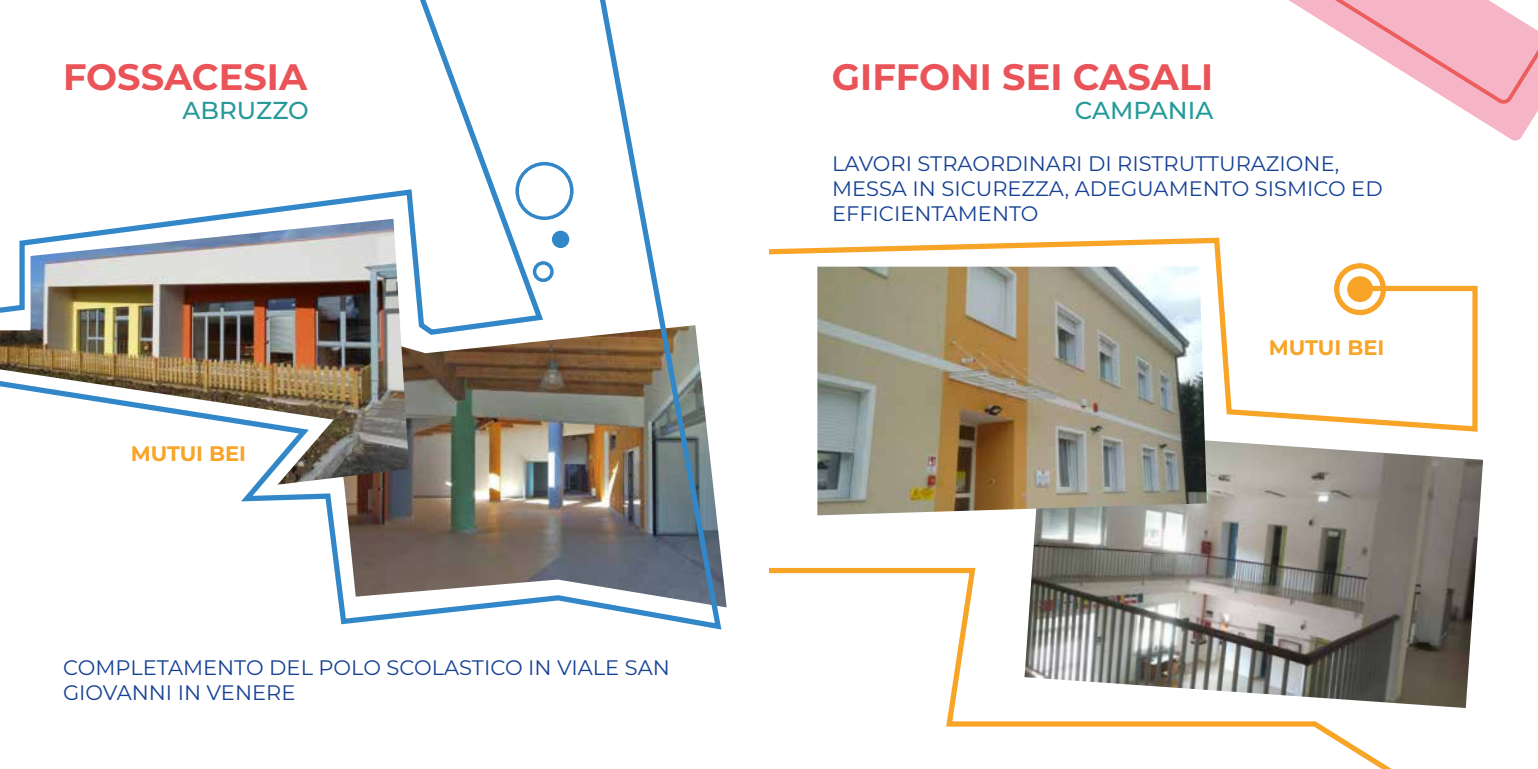
<style>
.page{position:relative;width:1538px;height:769px;background:#fff}
.page>*{position:absolute;margin:0;border:0;box-sizing:border-box;transform-origin:0 0}
.t1{font:700 36.75px "Montserrat";color:#ea5358}
.t2{font:500 24.5px "Montserrat";color:#269999}
.t3{font:21px "Montserrat";letter-spacing:-.005em;color:#164194}
.t4{font:700 21px "Montserrat";color:#f7a427}
</style>
<div class="page">
<img style="left:1032px;top:440px;width:451px;height:268px">
<svg style="left:1460px;top:107px;width:78px;height:34px;fill:#f6b5c6"></svg>
<svg style="left:1288px;top:0;width:250px;height:107px"></svg>
<img style="left:0;top:0;width:725px;height:630px">
<div style="left:515px;top:162px;width:58px;height:58px;border:4px solid #3287c8;border-radius:50%"></div>
<div style="left:552px;top:231px;width:17px;height:17px;background:#3287c8;border-radius:50%"></div>
<div style="left:533px;top:261px;width:21px;height:21px;border:4px solid #3287c8;border-radius:50%"></div>
<img style="left:817px;top:435px;width:390px;height:80px">
<svg style="left:768px;top:237px;width:710px;height:198px"></svg>
<div style="left:1334px;top:263px;width:52px;height:52px;border:5px solid #f7a427;border-radius:50%"></div>
<div style="left:1347px;top:276px;width:26px;height:26px;background:#f7a427;border-radius:50%"></div>
<svg style="left:769px;top:565px;width:669px;height:204px"></svg>
<h1 class="t1" style="left:63px;top:50px;width:51px">FOSSA</h1>
<h1 class="t1" style="left:192px;top:50px;width:117px">CESIA</h1>
<h1 class="t1" style="left:832px;top:50px;width:66px">GIFFO</h1>
<h1 class="t1" style="left:950px;top:50px;width:150px">NI SEI CASAL</h1>
<h1 class="t1" style="left:1201px;top:50px;width:14px">I</h1>
<p class="t2" style="left:183px;top:93px;width:19px">ABRUZZO</p>
<p class="t2" style="left:1075px;top:93px;width:140px">CAMPANIA</p>
<p class="t3" style="left:832px;top:149px;width:27px">LAVORI</p>
<p class="t3" style="left:917px;top:149px;width:15px">STRAORDINARI</p>
<p class="t3" style="left:1088px;top:149px;width:44px">DI RISTRUTTURAZIONE</p>
<p class="t3" style="left:1335px;top:149px;width:6px">,</p>
<p class="t3" style="left:832px;top:174px;width:16px">MESSA</p>
<p class="t3" style="left:912px;top:174px;width:44px">IN SICUREZZA</p>
<p class="t3" style="left:1065px;top:174px;width:27px">, ADE</p>
<p class="t3" style="left:1121px;top:174px;width:33px">GUAMENTO</p>
<p class="t3" style="left:1255px;top:174px;width:14px">SISMICO</p>
<p class="t3" style="left:1351px;top:174px;width:15px">ED</p>
<p class="t3" style="left:832px;top:199px;width:15px">EFFICIENTAMENTO</p>
<p class="t4" style="left:131px;top:438px;width:36px">MUTU</p>
<p class="t4" style="left:196px;top:438px;width:51px">I BEI</p>
<p class="t3" style="left:63px;top:653px;width:32px">COMPLETAMENTO</p>
<p class="t3" style="left:269px;top:653px;width:15px">DEL</p>
<p class="t3" style="left:319px;top:653px;width:16px">POLO</p>
<p class="t3" style="left:386px;top:653px;width:15px">SCOLASTICO</p>
<p class="t3" style="left:528px;top:653px;width:56px">IN VIALE</p>
<p class="t3" style="left:625px;top:653px;width:29px">SAN</p>
<p class="t3" style="left:63px;top:678px;width:15px">GIOVANNI</p>
<p class="t3" style="left:178px;top:678px;width:59px">IN VENERE</p>
<p class="t4" style="left:1269px;top:332px;width:36px">MUTU</p>
<p class="t4" style="left:1334px;top:332px;width:51px">I BEI</p>
</div>
